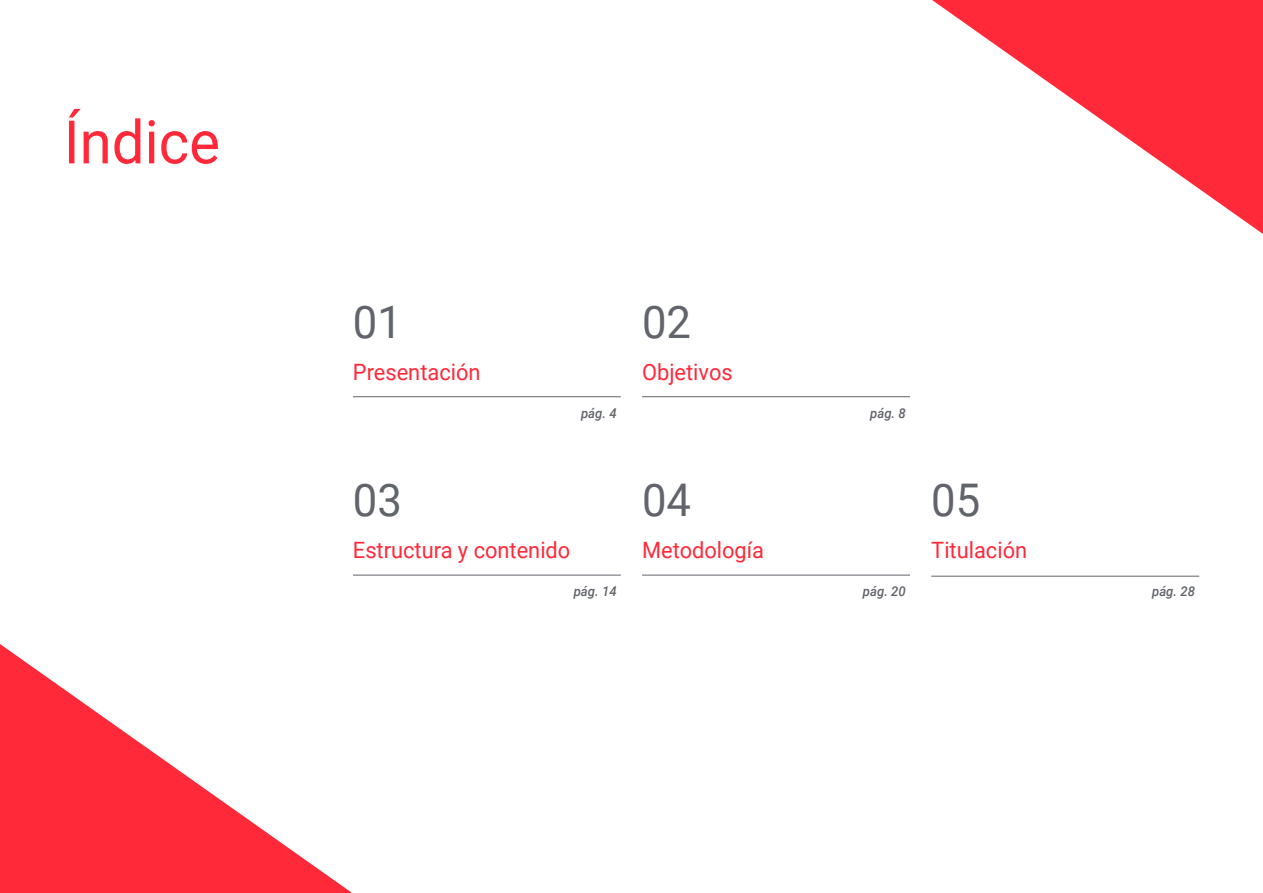
<style>
.page{position:relative;width:1263px;height:893px;background:#fff}
.page>*{position:absolute;margin:0;border:0;box-sizing:border-box;transform-origin:0 0}
.t1{font:60px "Roboto";color:#ff293a}
.t2{font:45px "Roboto";color:#61646a}
.t3{font:22.5px "Roboto";color:#ff293a}
.t4{font:italic 500 13.5px "Roboto";color:#61646a}
</style>
<div class="page">
<hr style="left:353px;top:396px;width:268px;height:1px;background:#61646a">
<hr style="left:931px;top:576px;width:268px;height:1px;background:#61646a">
<hr style="left:642px;top:396px;width:268px;height:1px;background:#61646a">
<hr style="left:353px;top:575px;width:268px;height:1px;background:#61646a">
<hr style="left:642px;top:575px;width:268px;height:1px;background:#61646a">
<svg style="left:0;top:644px;width:352px;height:249px"></svg>
<svg style="left:932px;top:0;width:331px;height:234px"></svg>
<h1 class="t1" style="left:64px;top:100px;width:158px">Índice</h1>
<h2 class="t2" style="left:353px;top:290px;width:51px">01</h2>
<h2 class="t2" style="left:642px;top:290px;width:51px">02</h2>
<p class="t3" style="left:353px;top:356px;width:129px">Presentación</p>
<p class="t4" style="left:581px;top:404px;width:37px">pág. 4</p>
<p class="t3" style="left:642px;top:356px;width:92px">Objetivos</p>
<h2 class="t2" style="left:353px;top:469px;width:51px">03</h2>
<h2 class="t2" style="left:642px;top:469px;width:51px">04</h2>
<p class="t4" style="left:870px;top:404px;width:37px">pág. 8</p>
<h2 class="t2" style="left:931px;top:469px;width:51px">05</h2>
<p class="t3" style="left:353px;top:535px;width:219px">Estructura y contenido</p>
<p class="t3" style="left:931px;top:535px;width:97px">Titulación</p>
<p class="t3" style="left:642px;top:535px;width:123px">Metodología</p>
<p class="t4" style="left:574px;top:582px;width:44px">pág. 14</p>
<p class="t4" style="left:863px;top:582px;width:44px">pág. 20</p>
<p class="t4" style="left:1152px;top:582px;width:44px">pág. 28</p>
</div>
